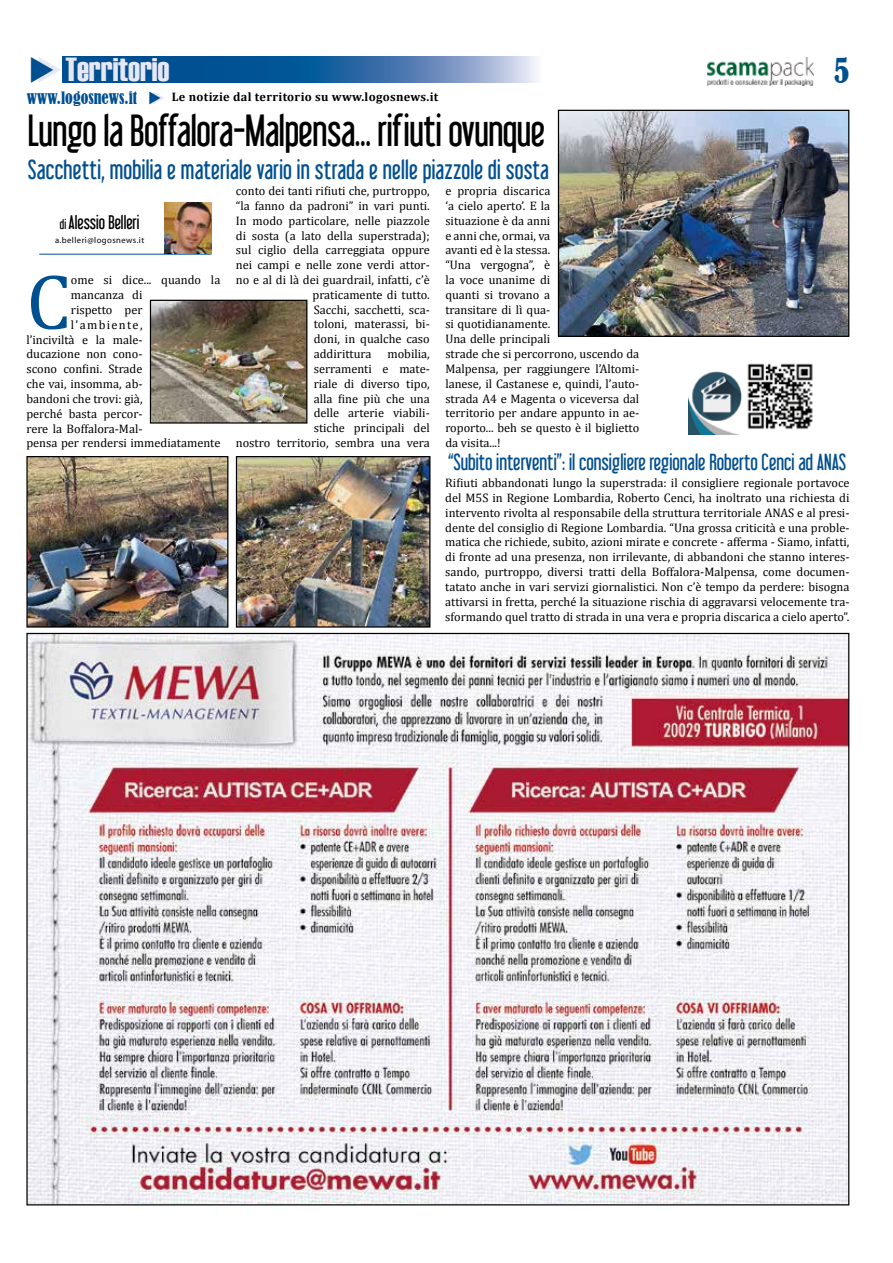
<style>
.page{position:relative;width:893px;height:1263px;background:#fff}
.page>*{position:absolute;margin:0;border:0;box-sizing:border-box;transform-origin:0 0}
.t1{font:79.05px "Cambria";color:#004f91}
.t2{font:39.6px "Libel Suit";letter-spacing:-.01em;color:#000}
.t3{font:33.3px "Haettenschweiler";color:#e6e9f5}
.t4{font:condensed 32.1px "Bernard";color:#004f91}
.t5{font:24.15px "Libel Suit";letter-spacing:.01em;color:#004f91}
.t6{font:20.4px "Libel Suit";color:#004f91}
.t7{font:17.25px "Libel Suit";color:#000}
.t8{font:condensed 16.05px "Bernard";color:#004f91}
.t9{font:12.3px/14.9px "Cambria";color:#000;text-align:right}
.t10{font:700 12.3px "Cambria";letter-spacing:.025em;color:#000}
.t11{font:12.3px "Cambria";letter-spacing:.11em;color:#000}
.t12{font:8.7px "Myriad Pro";letter-spacing:.05em;color:#000}
.s1{font-size:12.3px}
</style>
<div class="page">
<img style="left:560px;top:112px;width:287px;height:223px">
<div style="left:558px;top:110px;width:291px;height:227px;border:1px solid #000"></div>
<img style="left:689px;top:363px;width:124px;height:71px">
<hr style="left:39px;top:254px;width:172px;height:1px;background:#004f91">
<img style="left:165px;top:203px;width:47px;height:51px">
<img style="left:28px;top:635px;width:819px;height:568px">
<img style="left:28px;top:458px;width:198px;height:168px">
<div style="left:26px;top:456px;width:202px;height:172px;border:1px solid #000"></div>
<img style="left:238px;top:458px;width:190px;height:168px">
<div style="left:236px;top:456px;width:194px;height:172px;border:1px solid #000"></div>
<img style="left:152px;top:302px;width:153px;height:120px">
<div style="left:150px;top:300px;width:157px;height:124px;border:1px solid #000"></div>
<svg style="left:63px;top:57px;width:473px;height:25px;background:#316ea7"></svg>
<img style="left:706px;top:58px;width:108px;height:27px">
<h3 class="t3" style="left:65px;top:50px;width:105px">Territorio</h3>
<h3 class="t4" style="left:834px;top:52px;width:17px">5</h3>
<h3 class="t8" style="left:27px;top:89px;width:112px">www.logosnews.it</h3>
<p class="t10" style="left:172px;top:88px;width:268px">Le notizie dal territorio su www.logosnews.it</p>
<h2 class="t2" style="left:28px;top:107px;width:519px">Lungo la Boffalora-Malpensa... rifiuti ovunque</h2>
<h3 class="t5" style="left:28px;top:155px;width:523px">Sacchetti, mobilia e materiale vario in strada e nelle piazzole di sosta</h3>
<h3 class="t7" style="left:60px;top:212px;width:81px"><span class="s1">di</span> Alessio Belleri</h3>
<p class="t12" style="left:55px;top:234px;width:91px">a.belleri@logosnews.it</p>
<h1 class="t1" style="left:26px;top:255px;width:46px">C</h1>
<p class="t9" style="left:71px;top:273px;width:151px">ome si dice... quando la</p>
<p class="t9" style="left:71px;top:287px;width:73px">mancanza di</p>
<p class="t9" style="left:71px;top:302px;width:73px">rispetto per</p>
<p class="t11" style="left:71px;top:317px;width:73px">l’ambiente,</p>
<p class="t9" style="left:26px;top:332px;width:118px">l’inciviltà e la male-</p>
<p class="t9" style="left:26px;top:347px;width:118px">ducazione non cono-</p>
<p class="t9" style="left:26px;top:362px;width:118px">scono confini. Strade</p>
<p class="t9" style="left:26px;top:376px;width:118px">che vai, insomma, ab-</p>
<p class="t9" style="left:26px;top:391px;width:118px">bandoni che trovi: già,</p>
<p class="t9" style="left:26px;top:406px;width:118px">perché basta percor-</p>
<p class="t9" style="left:26px;top:421px;width:118px">rere la Boffalora-Mal-</p>
<p class="t9" style="left:26px;top:436px;width:195px">pensa per rendersi immediatamente</p>
<p class="t9" style="left:236px;top:183px;width:195px">conto dei tanti rifiuti che, purtroppo,</p>
<p class="t9" style="left:236px;top:198px;width:195px">“la fanno da padroni” in vari punti.</p>
<p class="t9" style="left:236px;top:213px;width:195px">In modo particolare, nelle piazzole</p>
<p class="t9" style="left:236px;top:228px;width:195px">di sosta (a lato della superstrada);</p>
<p class="t9" style="left:236px;top:243px;width:195px">sul ciglio della carreggiata oppure</p>
<p class="t9" style="left:236px;top:257px;width:195px">nei campi e nelle zone verdi attor-</p>
<p class="t9" style="left:236px;top:272px;width:195px">no e al di là dei guardrail, infatti, c’è</p>
<p class="t9" style="left:312px;top:287px;width:119px">praticamente di tutto.</p>
<p class="t9" style="left:314px;top:302px;width:118px">Sacchi, sacchetti, sca-</p>
<p class="t9" style="left:314px;top:317px;width:118px">toloni, materassi, bi-</p>
<p class="t9" style="left:314px;top:332px;width:118px">doni, in qualche caso</p>
<p class="t9" style="left:314px;top:346px;width:59px">addirittura</p>
<p class="t9" style="left:236px;top:346px;width:195px">mobilia,<br>serramenti e mate-<br>riale di diverso tipo,<br>alla fine più che una<br>delle arterie viabili-<br>stiche principali del<br>nostro territorio, sembra una vera</p>
<p class="t9" style="left:445px;top:183px;width:195px;text-align:left">e propria discarica<br>‘a cielo aperto’. E la<br>situazione è da anni<br>e anni che, ormai, va<br>avanti ed è la stessa.<br>“Una vergogna”, è<br>la voce unanime di<br>quanti si trovano a<br>transitare di lì qua-<br>si quotidianamente.<br>Una delle principali<br>strade che si percorrono, uscendo da<br>Malpensa, per raggiungere l’Altomi&shy;lanese, il Castanese e, quindi, l’auto&shy;strada A4 e Magenta o viceversa dal territorio per andare appunto in ae&shy;roporto... beh se questo è il biglietto da visita...!</p>
<h3 class="t6" style="left:448px;top:450px;width:400px">“Subito interventi”: il consigliere regionale Roberto Cenci ad ANAS</h3>
<p class="t9" style="left:445px;top:475px;width:406px;text-align:justify">Rifiuti abbandonati lungo la superstrada: il consigliere regionale portavoce del M5S in Regione Lombardia, Roberto Cenci, ha inoltrato una richiesta di intervento rivolta al responsabile della struttura territoriale ANAS e al presi&shy;dente del consiglio di Regione Lombardia. “Una grossa criticità e una proble&shy;matica che richiede, subito, azioni mirate e concrete - afferma - Siamo, infatti, di fronte ad una presenza, non irrilevante, di abbandoni che stanno interes&shy;sando, purtroppo, diversi tratti della Boffalora-Malpensa, come documen&shy;tatato anche in vari servizi giornalistici. Non c’è tempo da perdere: bisogna attivarsi in fretta, perché la situazione rischia di aggravarsi velocemente tra&shy;sformando quel tratto di strada in una vera e propria discarica a cielo aperto”.</p>
</div>
